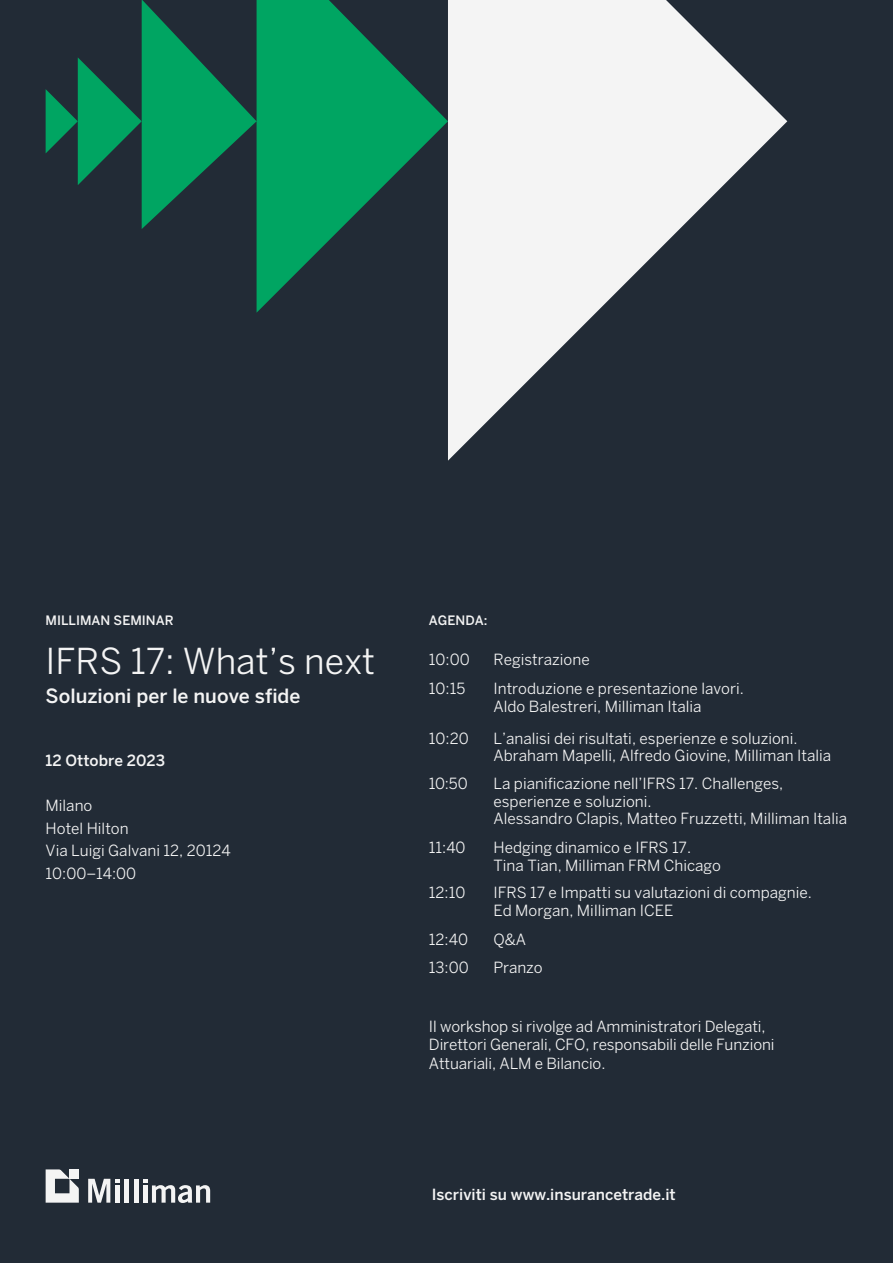
<style>
.page{position:relative;width:893px;height:1263px;background:#222b36}
.page>*{position:absolute;margin:0;border:0;box-sizing:border-box;transform-origin:0 0}
.t1{font:35.4px "Benton Sans";color:#f4f4f4}
.t2{font:500 19.5px "Benton Sans";color:#f4f4f4}
.t3{font:15.3px/22.6px "Benton Sans";color:#f4f4f4}
.t4{font:500 15.3px "Benton Sans";color:#f4f4f4}
.t5{font:500 12.9px "Benton Sans";color:#f4f4f4}
</style>
<div class="page">
<svg style="left:88px;top:1179px;width:22px;height:24px"></svg>
<svg style="left:116px;top:1179px;width:4px;height:3px"></svg>
<hr style="left:116px;top:1185px;width:4px;height:18px;background:#f4f4f4">
<hr style="left:125px;top:1179px;width:4px;height:24px;background:#f4f4f4">
<hr style="left:134px;top:1179px;width:4px;height:24px;background:#f4f4f4">
<svg style="left:143px;top:1179px;width:67px;height:24px"></svg>
<svg style="left:46px;top:1169px;width:33px;height:34px"></svg>
<svg style="left:46px;top:57px;width:96px;height:128px"></svg>
<svg style="left:142px;top:0;width:306px;height:313px"></svg>
<svg style="left:448px;top:0;width:339px;height:461px;fill:#f4f4f4"></svg>
<p class="t5" style="left:46px;top:612px;width:129px">MILLIMAN SEMINAR</p>
<h1 class="t1" style="left:46px;top:640px;width:331px">IFRS 17: What’s next</h1>
<p class="t2" style="left:46px;top:684px;width:256px">Soluzioni per le nuove sfide</p>
<p class="t4" style="left:46px;top:751px;width:121px">12 Ottobre 2023</p>
<p class="t3" style="left:46px;top:794px;width:186px">Milano<br>Hotel Hilton<br>Via Luigi Galvani 12, 20124<br>10:00–14:00</p>
<p class="t5" style="left:429px;top:612px;width:60px">AGENDA:</p>
<p class="t3" style="left:429px;top:648px;width:42px">10:00</p>
<p class="t3" style="left:493px;top:648px;width:98px">Registrazione</p>
<p class="t3" style="left:429px;top:677px;width:38px">10:15</p>
<p class="t3" style="left:493px;top:677px;width:252px">Introduzione e presentazione lavori.</p>
<p class="t3" style="left:429px;top:726px;width:41px">10:20</p>
<p class="t3" style="left:493px;top:726px;width:306px">L’analisi dei risultati, esperienze e soluzioni.</p>
<p class="t3" style="left:429px;top:771px;width:40px">10:50</p>
<p class="t3" style="left:493px;top:695px;width:210px">Aldo Balestreri, Milliman Italia</p>
<p class="t3" style="left:493px;top:744px;width:339px">Abraham Mapelli, Alfredo Giovine, Milliman Italia</p>
<p class="t3" style="left:493px;top:774px;width:291px;line-height:18.5px">La pianificazione nell’IFRS 17. Challenges, esperienze e soluzioni.</p>
<p class="t3" style="left:493px;top:839px;width:229px;line-height:17.5px">Hedging dinamico e IFRS 17.<br>Tina Tian, Milliman FRM Chicago</p>
<p class="t3" style="left:493px;top:807px;width:355px">Alessandro Clapis, Matteo Fruzzetti, Milliman Italia</p>
<p class="t3" style="left:429px;top:836px;width:38px">11:40</p>
<p class="t3" style="left:429px;top:881px;width:38px">12:10</p>
<p class="t3" style="left:493px;top:884px;width:320px;line-height:17.7px">IFRS 17 e Impatti su valutazioni di compagnie.<br>Ed Morgan, Milliman ICEE</p>
<p class="t3" style="left:429px;top:928px;width:41px">12:40</p>
<p class="t3" style="left:493px;top:928px;width:34px">Q&amp;A</p>
<p class="t3" style="left:429px;top:956px;width:41px">13:00</p>
<p class="t3" style="left:493px;top:956px;width:51px">Pranzo</p>
<p class="t3" style="left:429px;top:1017px;width:347px;line-height:18.5px">Il workshop si rivolge ad Amministratori Delegati,<br>Direttori Generali, CFO, responsabili delle Funzioni<br>Attuariali, ALM e Bilancio.</p>
<p class="t4" style="left:432px;top:1185px;width:245px">Iscriviti su www.insurancetrade.it</p>
</div>
